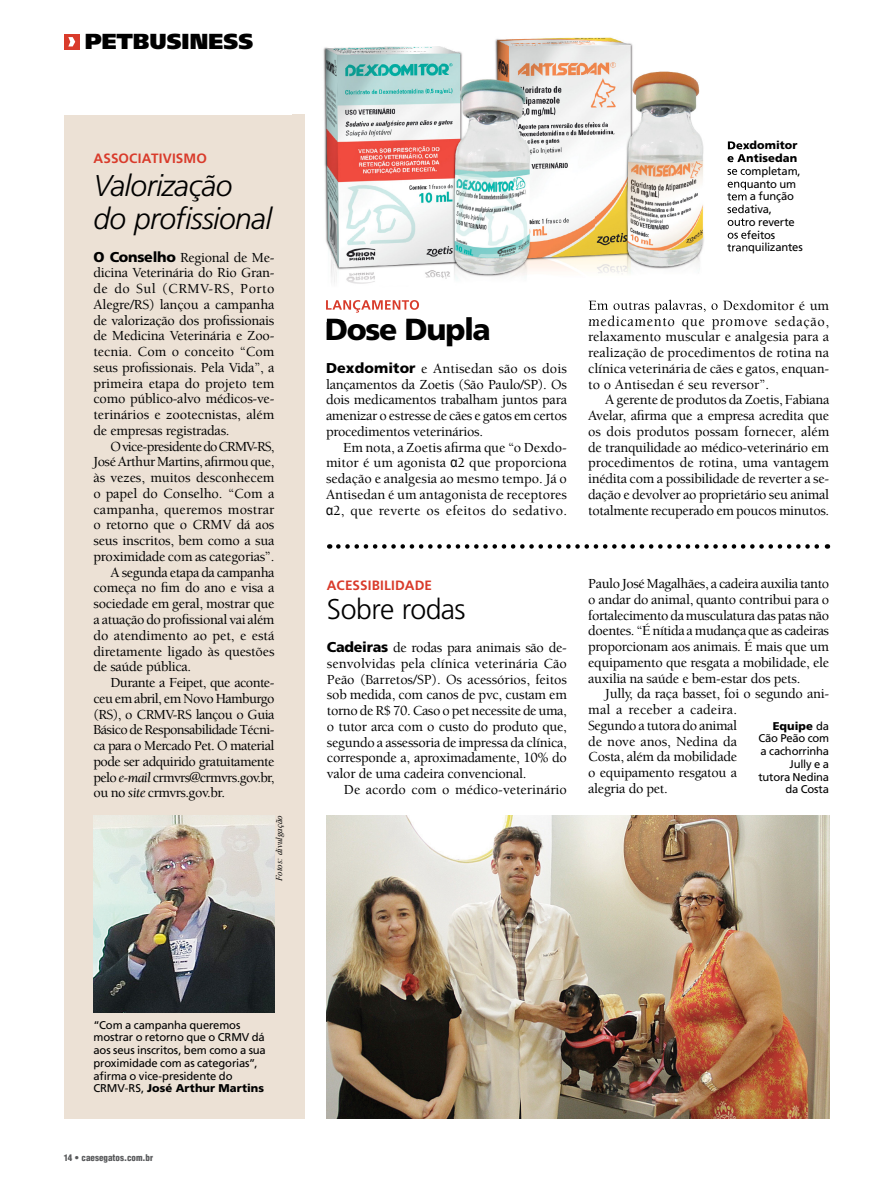
<style>
.page{position:relative;width:893px;height:1191px;background:#fff}
.page>*{position:absolute;margin:0;border:0;box-sizing:border-box;transform-origin:0 0}
.t1{font:italic 300 30px/33px "Frutiger";letter-spacing:-.025em;color:#000}
.t2{font:900 30px "Frutiger";letter-spacing:-.045em;color:#000}
.t3{font:300 28.5px "Frutiger";letter-spacing:-.025em;color:#000}
.t4{font:900 21.75px "Frutiger";color:#000}
.t5{font:500 14.25px/15.8px "Berkeley";letter-spacing:-.02em;color:#000;text-align:justify}
.t6{font:500 14.25px "Berkeley";letter-spacing:-.04em;color:#000}
.t7{font:500 14.25px "Berkeley";letter-spacing:-.045em;color:#000}
.t8{font:500 14.25px "Berkeley";color:#000}
.t9{font:500 14.25px "Berkeley";letter-spacing:.005em;color:#000}
.t10{font:700 13.5px "Frutiger";letter-spacing:.015em;color:#d93b2b}
.t11{font:11.25px/12.8px "Frutiger";letter-spacing:-.015em;color:#000}
.t12{font:900 11.25px/12.8px "Frutiger";letter-spacing:.005em;color:#000}
.t13{font:900 condensed 9px "Helvetica";color:#58595b}
.t14{font:italic 9px "Times New Roman";color:#000}
.s1{font-family:"Frutiger";font-weight:900}
.s2{font-weight:400;font-style:italic}
.s3{font-family:"Arial Narrow";font-weight:400}
.s4{font-weight:900}
.s5{font-weight:300}
</style>
<div class="page">
<div style="left:64px;top:34px;width:16px;height:15px;background:#d93b2b"></div>
<svg style="left:68px;top:37px;width:7px;height:9px"></svg>
<div style="left:64px;top:115px;width:241px;height:1003px;background:#ece1d5"></div>
<svg style="left:338px;top:544px;width:490px;height:4px"></svg>
<img style="left:94px;top:815px;width:180px;height:197px">
<img style="left:327px;top:815px;width:502px;height:303px">
<img style="left:293px;top:37px;width:302px;height:284px">
<img style="left:595px;top:37px;width:151px;height:277px">
<img style="left:293px;top:115px;width:12px;height:206px">
<img style="left:326px;top:300px;width:93px;height:13px">
<img style="left:327px;top:317px;width:162px;height:4px">
<img style="left:589px;top:300px;width:157px;height:13px">
<img style="left:589px;top:315px;width:155px;height:6px">
<img style="left:728px;top:141px;width:18px;height:8px">
<img style="left:727px;top:154px;width:19px;height:8px">
<img style="left:727px;top:166px;width:19px;height:11px">
<img style="left:728px;top:180px;width:18px;height:10px">
<img style="left:727px;top:192px;width:19px;height:11px">
<img style="left:727px;top:205px;width:19px;height:9px">
<img style="left:728px;top:218px;width:18px;height:8px">
<img style="left:728px;top:230px;width:18px;height:9px">
<img style="left:727px;top:243px;width:19px;height:11px">
<h3 class="t4" style="left:85px;top:28px;width:170px">PETBUSINESS</h3>
<p class="t10" style="left:94px;top:150px;width:115px">ASSOCIATIVISMO</p>
<h1 class="t1" style="left:94px;top:168px;width:180px">Valorização do profissional</h1>
<p class="t5" style="left:94px;top:250px;width:182px"><span class="s1">O Conselho</span> Regional de Me&shy;dicina Veterinária do Rio Gran&shy;de do Sul (CRMV-RS, Porto Alegre/RS) lançou a campanha de valorização dos profissionais de Medicina Veterinária e Zoo&shy;tecnia. Com o conceito “Com seus profissionais. Pela Vida”, a primeira etapa do projeto tem como público-alvo médicos-ve&shy;terinários e zootecnistas, além de empresas registradas.</p>
<p class="t7" style="left:111px;top:439px;width:165px">O vice-presidente do CRMV-RS,</p>
<p class="t5" style="left:94px;top:454px;width:182px">José Arthur Martins, afirmou que,</p>
<p class="t5" style="left:94px;top:470px;width:183px">às vezes, muitos desconhecem</p>
<p class="t5" style="left:94px;top:486px;width:182px">o papel do Conselho. “Com a</p>
<p class="t9" style="left:94px;top:502px;width:182px">campanha, queremos mostrar</p>
<p class="t5" style="left:94px;top:517px;width:182px">o retorno que o CRMV dá aos</p>
<p class="t5" style="left:94px;top:533px;width:182px">seus inscritos, bem como a sua</p>
<p class="t5" style="left:94px;top:549px;width:182px">proximidade com as categorias”.</p>
<p class="t5" style="left:111px;top:564px;width:165px">A segunda etapa da campanha</p>
<p class="t5" style="left:94px;top:580px;width:182px">começa no fim do ano e visa a</p>
<p class="t5" style="left:94px;top:596px;width:182px">sociedade em geral, mostrar que</p>
<p class="t5" style="left:94px;top:612px;width:183px">a atuação do profissional vai além</p>
<p class="t5" style="left:94px;top:627px;width:182px">do atendimento ao pet, e está</p>
<p class="t5" style="left:94px;top:643px;width:183px">diretamente ligado às questões</p>
<p class="t5" style="left:94px;top:659px;width:99px">de saúde pública.</p>
<p class="t6" style="left:111px;top:675px;width:165px">Durante a Feipet, que aconte-</p>
<p class="t6" style="left:94px;top:690px;width:182px">ceu em abril, em Novo Hamburgo</p>
<p class="t6" style="left:94px;top:706px;width:182px">(RS), o CRMV-RS lançou o Guia</p>
<p class="t6" style="left:94px;top:722px;width:182px">Básico de Responsabilidade Técni-</p>
<p class="t6" style="left:94px;top:738px;width:182px">ca para o Mercado Pet. O material</p>
<p class="t6" style="left:94px;top:753px;width:182px">pode ser adquirido gratuitamente</p>
<p class="t7" style="left:94px;top:769px;width:182px">pelo <span class="s2">e-mail</span> crmvrs@crmvrs.gov.br,</p>
<p class="t6" style="left:94px;top:785px;width:133px">ou no <span class="s2">site</span> crmvrs.gov.br.</p>
<p class="t14" style="left:273px;top:881px;width:67px;rotate:-90deg">Fotos: divulgação</p>
<p class="t12" style="left:727px;top:139px;width:72px">Dexdomitor e Antisedan</p>
<p class="t11" style="left:727px;top:164px;width:77px">se completam, enquanto um tem a função sedativa, outro reverte os efeitos tranquilizantes</p>
<h1 class="t2" style="left:325px;top:311px;width:167px">Dose Dupla</h1>
<p class="t5" style="left:588px;top:313px;width:243px">medicamento que promove sedação, relaxamento muscular e analgesia para a realização de procedimentos de rotina na clínica veterinária de cães e gatos, enquan&shy;to o Antisedan é seu reversor”.</p>
<p class="t5" style="left:588px;top:392px;width:243px;text-indent:17px">A gerente de produtos da Zoetis, Fabiana Avelar, afirma que a empresa acredita que os dois produtos possam fornecer, além de tranquilidade ao médico-veterinário em procedimentos de rotina, uma vantagem inédita com a possibilidade de reverter a se&shy;dação e devolver ao proprietário seu animal totalmente recuperado em poucos minutos.</p>
<p class="t5" style="left:326px;top:361px;width:242px"><span class="s1">Dexdomitor</span> e Antisedan são os dois lançamentos da Zoetis (São Paulo/SP). Os dois medicamentos trabalham juntos para amenizar o estresse de cães e gatos em certos procedimentos veterinários.</p>
<p class="t5" style="left:326px;top:439px;width:243px;text-indent:17px">Em nota, a Zoetis afirma que “o Dexdo&shy;mitor é um agonista <span class="s3">α</span>2 que proporciona sedação e analgesia ao mesmo tempo. Já o Antisedan é um antagonista de receptores <span class="s3">α</span>2, que reverte os efeitos do sedativo.</p>
<p class="t10" style="left:327px;top:577px;width:107px">ACESSIBILIDADE</p>
<h2 class="t3" style="left:327px;top:592px;width:140px">Sobre rodas</h2>
<p class="t5" style="left:327px;top:640px;width:242px"><span class="s1">Cadeiras</span> de rodas para animais são de&shy;senvolvidas pela clínica veterinária Cão Peão (Barretos/SP). Os acessórios, feitos sob medida, com canos de pvc, custam em torno de R$ 70. Caso o pet necessite de uma, o tutor arca com o custo do produto que, segundo a assessoria de impressa da clínica, corresponde a, aproximadamente, 10% do valor de uma cadeira convencional.</p>
<p class="t8" style="left:344px;top:782px;width:224px">De acordo com o médico-veterinário</p>
<p class="t5" style="left:588px;top:576px;width:242px">Paulo José Magalhães, a cadeira auxilia tanto o andar do animal, quanto contribui para o fortalecimento da musculatura das patas não doentes. “É nítida a mudança que as cadeiras proporcionam aos animais. É mais que um equipamento que resgata a mobilidade, ele auxilia na saúde e bem-estar dos pets.</p>
<p class="t5" style="left:588px;top:686px;width:242px;text-align:left;text-indent:17px">Jully, da raça basset, foi o segundo ani&shy;mal a receber a cadeira.<br>Segundo a tutora do animal<br>de nove anos, Nedina da<br>Costa, além da mobilidade<br>o equipamento resgatou a<br>alegria do pet.</p>
<p class="t11" style="left:758px;top:719px;width:72px;text-align:right"><span class="s4">Equipe</span> da<br>Cão Peão com a cachorrinha<br>Jully e a tutora Nedina da Costa</p>
<p class="t11" style="left:94px;top:1018px;width:174px">“Com a campanha queremos mostrar o retorno que o CRMV dá aos seus inscritos, bem como a sua proximidade com as categorias”, afirma o vice-presidente do<br>CRMV-RS, <span class="s4">José Arthur Martins</span></p>
<p class="t13" style="left:64px;top:1152px;width:91px">14 <span class="s5">•</span> caesegatos.com.br</p>
</div>
